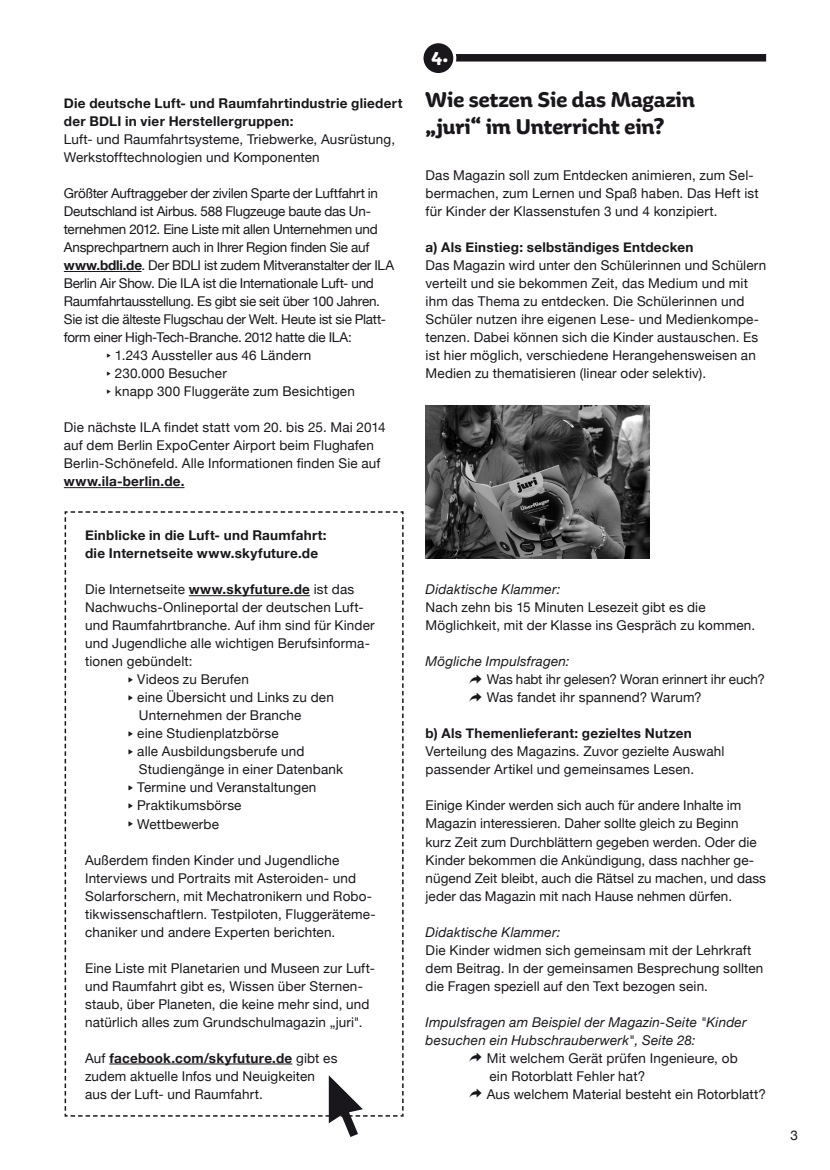
<style>
.page{position:relative;width:830px;height:1170px;background:#fff}
.page>*{position:absolute;margin:0;border:0;box-sizing:border-box;transform-origin:0 0}
.t1{font:700 22.5px/27px "Aniuk";letter-spacing:-.005em;color:#1a171c}
.t2{font:700 21px "Aniuk";color:#fff}
.t3{font:13.5px/18px "Helvetica Neue";letter-spacing:.01em;color:#1a171c}
.t4{font:13.5px "Helvetica Neue";letter-spacing:-.02em;color:#1a171c}
.t5{font:700 13.5px/18px "Helvetica Neue";letter-spacing:.02em;color:#1a171c}
.t6{font:italic 13.5px/18px "Helvetica Neue";letter-spacing:.015em;color:#1a171c}
.t7{font:13.5px "Helvetica Neue";letter-spacing:-.015em;color:#1a171c}
.s1{font-weight:700}
.s2{font-family:"Entypo"}
.s3{font-family:"Entypo";font-size:16.5px}
.s4{font-style:italic}
.s5{font-family:"Entypo";font-size:27px}
</style>
<div class="page">
<hr style="left:64px;top:271px;width:77px;height:1px;background:#1a171c">
<hr style="left:64px;top:487px;width:120px;height:1px;background:#1a171c">
<div style="left:447px;top:54px;width:318px;height:8px;background:#1a171c"></div>
<img style="left:425px;top:405px;width:224px;height:153px">
<svg style="left:64px;top:511px;width:340px;height:606px"></svg>
<div style="left:422px;top:42px;width:32px;height:32px;background:#1a171c;border-radius:50%"></div>
<div style="left:420px;top:40px;width:36px;height:36px;border:3px solid #fff;border-radius:50%"></div>
<p class="t5" style="left:64px;top:95px;width:340px">Die deutsche Luft- und Raumfahrtindustrie gliedert der BDLI in vier Herstellergruppen:</p>
<p class="t3" style="left:64px;top:131px;width:332px">Luft- und Raumfahrtsysteme, Triebwerke, Ausrüstung,<br>Werkstofftechnologien und Komponenten</p>
<p class="t4" style="left:64px;top:183px;width:315px">Größter Auftraggeber der zivilen Sparte der Luftfahrt in</p>
<p class="t4" style="left:64px;top:201px;width:308px">Deutschland ist Airbus. 588 Flugzeuge baute das Un-</p>
<p class="t4" style="left:64px;top:219px;width:315px">ternehmen 2012. Eine Liste mit allen Unternehmen und</p>
<p class="t4" style="left:64px;top:237px;width:307px">Ansprechpartnern auch in Ihrer Region finden Sie auf</p>
<p class="t7" style="left:64px;top:255px;width:331px"><span class="s1">www.bdli.de</span>. Der BDLI ist zudem Mitveranstalter der ILA</p>
<p class="t4" style="left:64px;top:273px;width:311px">Berlin Air Show. Die ILA ist die Internationale Luft- und</p>
<p class="t4" style="left:64px;top:291px;width:317px">Raumfahrtausstellung. Es gibt sie seit über 100 Jahren.</p>
<p class="t4" style="left:64px;top:309px;width:323px">Sie ist die älteste Flugschau der Welt. Heute ist sie Platt-</p>
<p class="t4" style="left:64px;top:327px;width:289px">form einer High-Tech-Branche. 2012 hatte die ILA:</p>
<p class="t3" style="left:106px;top:347px;width:206px"><span class="s2">▶</span> 1.243 Aussteller aus 46 Ländern</p>
<p class="t3" style="left:106px;top:365px;width:122px"><span class="s2">▶</span> 230.000 Besucher</p>
<p class="t3" style="left:106px;top:383px;width:250px"><span class="s2">▶</span> knapp 300 Fluggeräte zum Besichtigen</p>
<p class="t3" style="left:64px;top:419px;width:323px">Die nächste ILA findet statt vom 20. bis 25. Mai 2014 auf dem Berlin ExpoCenter Airport beim Flughafen<br>Berlin-Schönefeld. Alle Informationen finden Sie auf</p>
<p class="t5" style="left:64px;top:472px;width:122px">www.ila-berlin.de.</p>
<p class="t5" style="left:85px;top:526px;width:243px">Einblicke in die Luft- und Raumfahrt: die Internetseite www.skyfuture.de</p>
<p class="t3" style="left:85px;top:581px;width:270px">Die Internetseite <span class="s1">www.skyfuture.de</span> ist das</p>
<p class="t3" style="left:85px;top:599px;width:280px">Nachwuchs-Onlineportal der deutschen Luft-</p>
<p class="t3" style="left:85px;top:617px;width:291px">und Raumfahrtbranche. Auf ihm sind für Kinder</p>
<p class="t3" style="left:85px;top:635px;width:286px">und Jugendliche alle wichtigen Berufsinforma-</p>
<p class="t3" style="left:85px;top:653px;width:109px">tionen gebündelt:</p>
<p class="t3" style="left:128px;top:671px;width:123px"><span class="s3">▶</span> Videos zu Berufen</p>
<p class="t3" style="left:128px;top:689px;width:207px"><span class="s3">▶</span> eine Übersicht und Links zu den</p>
<p class="t3" style="left:139px;top:707px;width:164px">Unternehmen der Branche</p>
<p class="t3" style="left:128px;top:725px;width:152px"><span class="s3">▶</span> eine Studienplatzbörse</p>
<p class="t3" style="left:128px;top:743px;width:178px"><span class="s3">▶</span> alle Ausbildungsberufe und</p>
<p class="t3" style="left:139px;top:761px;width:205px">Studiengänge in einer Datenbank</p>
<p class="t3" style="left:128px;top:779px;width:190px"><span class="s3">▶</span> Termine und Veranstaltungen</p>
<p class="t3" style="left:128px;top:797px;width:115px"><span class="s3">▶</span> Praktikumsbörse</p>
<p class="t3" style="left:128px;top:815px;width:93px"><span class="s3">▶</span> Wettbewerbe</p>
<p class="t3" style="left:85px;top:851px;width:292px">Außerdem finden Kinder und Jugendliche Interviews und Portraits mit Asteroiden- und Solarforschern, mit Mechatronikern und Robo&shy;tikwissenschaftlern. Testpiloten, Fluggeräteme&shy;chaniker und andere Experten berichten.</p>
<p class="t3" style="left:85px;top:959px;width:291px">Eine Liste mit Planetarien und Museen zur Luft&shy;und Raumfahrt gibt es, Wissen über Sternen&shy;staub, über Planeten, die keine mehr sind, und natürlich alles zum Grundschulmagazin „juri".</p>
<p class="t3" style="left:85px;top:1049px;width:254px">Auf <span class="s1">facebook.com/skyfuture.de</span> gibt es zudem aktuelle Infos und Neuigkeiten aus der Luft- und Raumfahrt.</p>
<h2 class="t2" style="left:431px;top:42px;width:19px">4.</h2>
<h1 class="t1" style="left:425px;top:86px;width:271px">Wie setzen Sie das Magazin „juri“ im Unterricht ein?</h1>
<p class="t3" style="left:425px;top:167px;width:334px">Das Magazin soll zum Entdecken animieren, zum Sel&shy;bermachen, zum Lernen und Spaß haben. Das Heft ist für Kinder der Klassenstufen 3 und 4 konzipiert.</p>
<p class="t5" style="left:425px;top:239px;width:269px">a) Als Einstieg: selbständiges Entdecken</p>
<p class="t3" style="left:425px;top:257px;width:342px">Das Magazin wird unter den Schülerinnen und Schülern verteilt und sie bekommen Zeit, das Medium und mit ihm das Thema zu entdecken. Die Schülerinnen und Schüler nutzen ihre eigenen Lese- und Medienkompe&shy;tenzen. Dabei können sich die Kinder austauschen. Es ist hier möglich, verschiedene Herangehensweisen an Medien zu thematisieren (linear oder selektiv).</p>
<p class="t6" style="left:425px;top:581px;width:136px">Didaktische Klammer:</p>
<p class="t3" style="left:425px;top:599px;width:331px">Nach zehn bis 15 Minuten Lesezeit gibt es die<br>Möglichkeit, mit der Klasse ins Gespräch zu kommen.</p>
<p class="t3" style="left:468px;top:653px;width:298px;text-indent:-43px"><span class="s4">Mögliche Impulsfragen:<br></span><span class="s5">➦</span> Was habt ihr gelesen? Woran erinnert ihr euch? <span class="s5">➦</span> Was fandet ihr spannend? Warum?</p>
<p class="t5" style="left:425px;top:725px;width:267px">b) Als Themenlieferant: gezieltes Nutzen</p>
<p class="t3" style="left:425px;top:743px;width:300px">Verteilung des Magazins. Zuvor gezielte Auswahl passender Artikel und gemeinsames Lesen.</p>
<p class="t3" style="left:425px;top:797px;width:342px">Einige Kinder werden sich auch für andere Inhalte im Magazin interessieren. Daher sollte gleich zu Beginn kurz Zeit zum Durchblättern gegeben werden. Oder die Kinder bekommen die Ankündigung, dass nachher ge&shy;nügend Zeit bleibt, auch die Rätsel zu machen, und dass jeder das Magazin mit nach Hause nehmen dürfen.</p>
<p class="t6" style="left:425px;top:923px;width:136px">Didaktische Klammer:</p>
<p class="t3" style="left:425px;top:941px;width:339px">Die Kinder widmen sich gemeinsam mit der Lehrkraft dem Beitrag. In der gemeinsamen Besprechung sollten die Fragen speziell auf den Text bezogen sein.</p>
<p class="t6" style="left:425px;top:1013px;width:322px">Impulsfragen am Beispiel der Magazin-Seite "Kinder besuchen ein Hubschrauberwerk", Seite 28:</p>
<p class="t3" style="left:468px;top:1049px;width:271px"><span class="s5">➦</span> Mit welchem Gerät prüfen Ingenieure, ob</p>
<p class="t3" style="left:489px;top:1067px;width:157px">ein Rotorblatt Fehler hat?</p>
<p class="t3" style="left:468px;top:1085px;width:299px"><span class="s5">➦</span> Aus welchem Material besteht ein Rotorblatt?</p>
<p class="t3" style="left:790px;top:1126px;width:9px">3</p>
</div>
